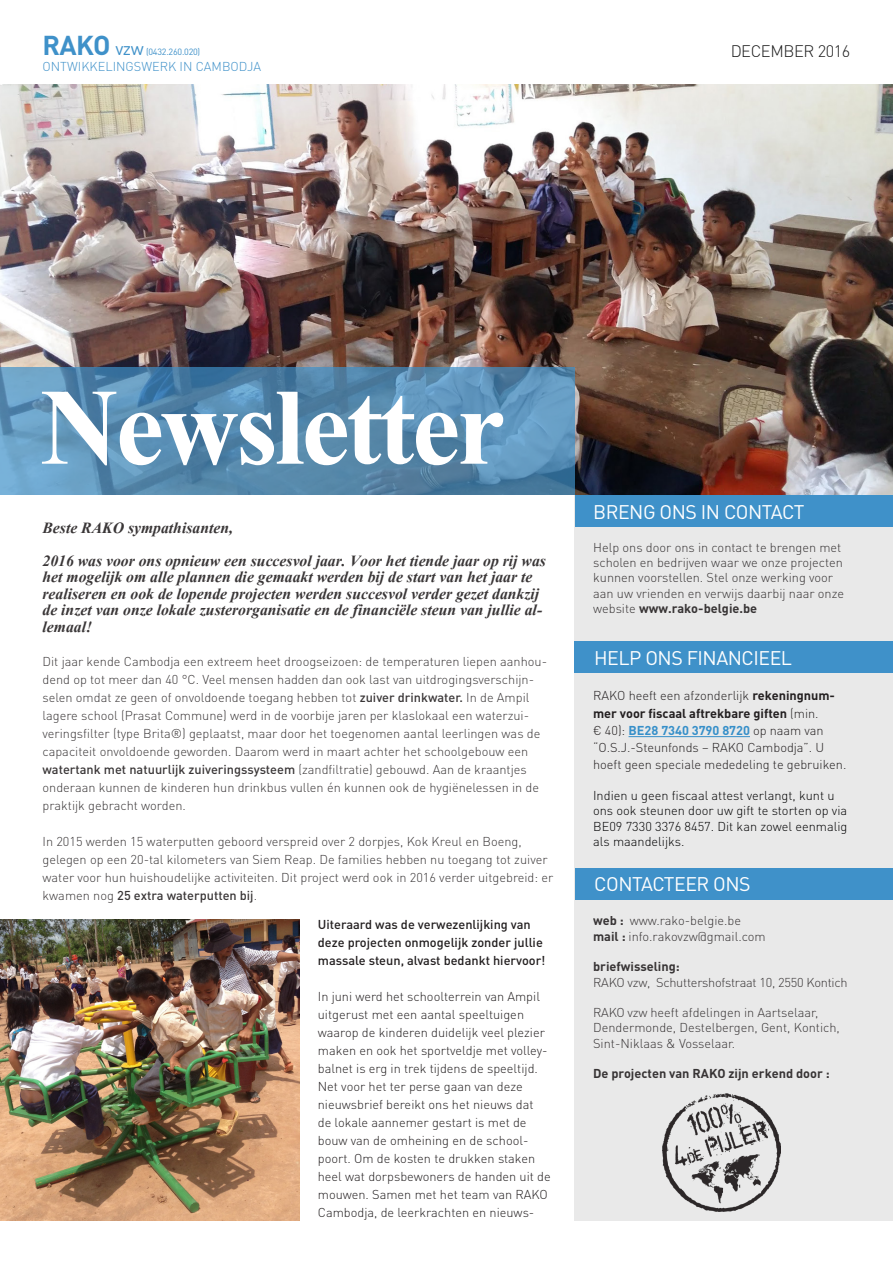
<style>
.page{position:relative;width:893px;height:1263px;background:#fff}
.page>*{position:absolute;margin:0;border:0;box-sizing:border-box;transform-origin:0 0}
.t1{font:700 135px "Aparajita";letter-spacing:-.025em;color:#fff}
.t2{font:italic 700 19.5px/16.5px "Aparajita";color:#231f20}
.t3{font:19.5px "DIN Pro";letter-spacing:-.025em;color:#fff}
.t4{font:300 16.5px "DIN Pro";letter-spacing:-.025em;color:#000001}
.t5{font:300 12.75px/18px "DIN Pro";color:#231f20}
.t6{font:300 12.75px/15.3px "DIN Pro";color:#000001}
.t7{font:500 12.75px/18px "DIN Pro";color:#231f20}
.t8{font:700 12.75px "DIN Pro";color:#231f20}
.t9{font:300 12.75px "DIN Pro";letter-spacing:-.02em;color:#231f20}
.t10{font:300 12.75px "DIN Pro";color:#3f91c9}
.t11{font:9px "DIN Pro";letter-spacing:-.025em;color:#3f91c9}
.s1{font-weight:700;font-size:27px}
.s2{font-size:18px}
.s3{font-weight:500}
.s4{font-weight:700}
.s5{font-weight:700;color:#368fc9}
</style>
<div class="page">
<img style="left:0;top:84px;width:893px;height:411px">
<img style="left:0;top:919px;width:300px;height:301px">
<div style="left:574px;top:495px;width:319px;height:725px;background:#e9e9e9"></div>
<svg style="left:0;top:367px;width:574px;height:128px;background:#578bb0"></svg>
<div style="left:575px;top:495px;width:318px;height:32px;background:#3f91c9"></div>
<div style="left:574px;top:641px;width:319px;height:32px;background:#3f91c9"></div>
<hr style="left:628px;top:736px;width:122px;height:1px;background:#368fc9">
<div style="left:575px;top:868px;width:318px;height:32px;background:#3f91c9"></div>
<img style="left:663px;top:1094px;width:118px;height:117px">
<p class="t11" style="left:43px;top:45px;width:159px"><span class="s1">RAKO</span> <span class="s2">vzw</span> (0432.260.020)</p>
<p class="t10" style="left:43px;top:58px;width:220px">ONTWIKKELINGSWERK IN CAMBODJA</p>
<p class="t4" style="left:730px;top:39px;width:122px">DECEMBER 2016</p>
<p class="t1" style="left:40px;top:344px;width:466px">Newsletter</p>
<h2 class="t2" style="left:43px;top:511px;width:505px;line-height:33px">Beste RAKO sympathisanten,<br>2016 was voor ons opnieuw een succesvol jaar. Voor het tiende jaar op rij was</h2>
<p class="t2" style="left:43px;top:569px;width:501px">het mogelijk om alle plannen die gemaakt werden bij de start van het jaar te realiseren en ook de lopende projecten werden succesvol verder gezet dankzij de inzet van onze lokale zusterorganisatie en de financiële steun van jullie al&shy;lemaal!</p>
<p class="t5" style="left:43px;top:652px;width:506px">Dit jaar kende Cambodja een extreem heet droogseizoen: de temperaturen liepen aanhou&shy;dend op tot meer dan 40 °C. Veel mensen hadden dan ook last van uitdrogingsverschijn&shy;selen omdat ze geen of onvoldoende toegang hebben tot <span class="s3">zuiver drinkwater.</span> In de Ampil lagere school (Prasat Commune) werd in de voorbije jaren per klaslokaal een waterzui&shy;veringsfilter (type Brita®) geplaatst, maar door het toegenomen aantal leerlingen was de capaciteit onvoldoende geworden. Daarom werd in maart achter het schoolgebouw een <span class="s3">watertank met natuurlijk zuiveringssysteem</span> (zandfiltratie) gebouwd. Aan de kraantjes onderaan kunnen de kinderen hun drinkbus vullen én kunnen ook de hygiënelessen in de praktijk gebracht worden.</p>
<p class="t5" style="left:43px;top:832px;width:512px">In 2015 werden 15 waterputten geboord verspreid over 2 dorpjes, Kok Kreul en Boeng, gelegen op een 20-tal kilometers van Siem Reap. De families hebben nu toegang tot zuiver water voor hun huishoudelijke activiteiten. Dit project werd ook in 2016 verder uitgebreid: er kwamen nog <span class="s3">25 extra waterputten bij</span>.</p>
<p class="t7" style="left:318px;top:915px;width:229px">Uiteraard was de verwezenlijking van deze projecten onmogelijk zonder jullie massale steun, alvast bedankt hiervoor!</p>
<p class="t5" style="left:318px;top:987px;width:234px">In juni werd het schoolterrein van Ampil uitgerust met een aantal speeltuigen waarop de kinderen duidelijk veel plezier maken en ook het sportveldje met volley&shy;balnet is erg in trek tijdens de speeltijd.<br>Net voor het ter perse gaan van deze nieuwsbrief bereikt ons het nieuws dat<br>de lokale aannemer gestart is met de bouw van de omheining en de school&shy;poort. Om de kosten te drukken staken heel wat dorpsbewoners de handen uit de mouwen. Samen met het team van RAKO Cambodja, de leerkrachten en nieuws-</p>
<p class="t3" style="left:593px;top:498px;width:213px">BRENG ONS IN CONTACT</p>
<p class="t5" style="left:593px;top:539px;width:252px;line-height:15.3px">Help ons door ons in contact te brengen met scholen en bedrijven waar we onze projecten kunnen voorstellen. Stel onze werking voor aan uw vrienden en verwijs daarbij naar onze website <span class="s4">www.rako-belgie.be</span></p>
<p class="t3" style="left:594px;top:645px;width:199px">HELP ONS FINANCIEEL</p>
<p class="t5" style="left:593px;top:687px;width:255px;line-height:17.2px">RAKO heeft een afzonderlijk <span class="s4">rekeningnum&shy;mer voor fiscaal aftrekbare giften</span> (min.<br>€ 40): <span class="s5">BE28 7340 3790 8720</span> op naam van “O.S.J.-Steunfonds – RAKO Cambodja”. U hoeft geen speciale mededeling te gebruiken.</p>
<p class="t6" style="left:593px;top:787px;width:256px">Indien u geen fiscaal attest verlangt, kunt u ons ook steunen door uw gift te storten op via BE09 7330 3376 8457. Dit kan zowel eenmalig als maandelijks.</p>
<p class="t3" style="left:594px;top:871px;width:158px">CONTACTEER ONS</p>
<p class="t5" style="left:593px;top:912px;width:174px;line-height:15.3px"><span class="s4">web :</span> www.rako-belgie.be <span class="s4">mail :</span> info.rakovzw@gmail.com</p>
<p class="t8" style="left:593px;top:958px;width:88px">briefwisseling:</p>
<p class="t9" style="left:593px;top:973px;width:256px">RAKO vzw, Schuttershofstraat 10, 2550 Kontich</p>
<p class="t5" style="left:593px;top:1004px;width:248px;line-height:15.3px">RAKO vzw heeft afdelingen in Aartselaar,<br>Dendermonde, Destelbergen, Gent, Kontich,<br>Sint-Niklaas &amp; Vosselaar.</p>
<p class="t8" style="left:593px;top:1065px;width:238px">De projecten van RAKO zijn erkend door :</p>
</div>
